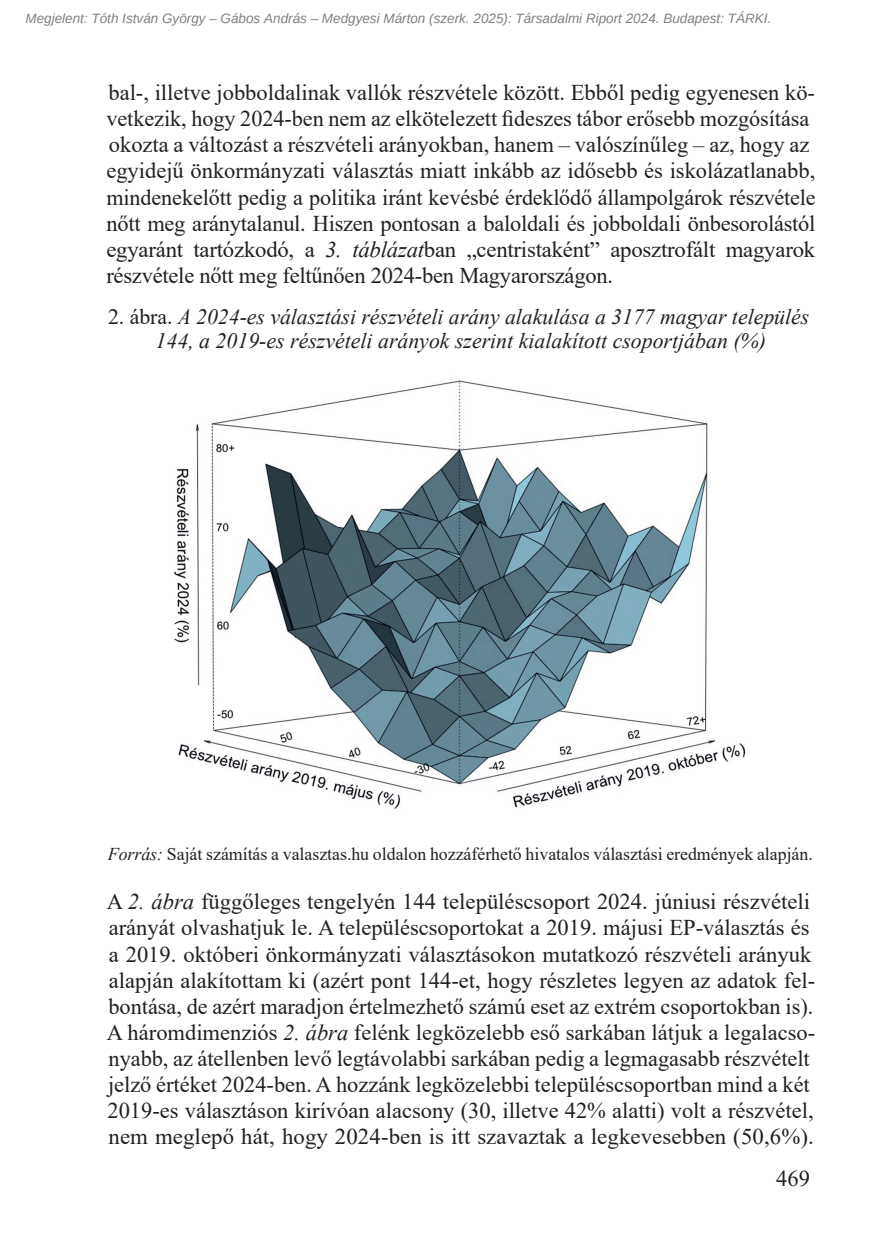
<style>
.page{position:relative;width:893px;height:1244px;background:#fff}
.page>*{position:absolute;margin:0;border:0;box-sizing:border-box;transform-origin:0 0}
.t1{font:22.5px/26.1px "Times New Roman";color:#231f20}
.t2{font:italic 21.82px/24.8px "Times New Roman";color:#231f20;text-align:center}
.t3{font:18px "Times New Roman";color:#231f20}
.t4{font:italic 13.5px "Arimo";color:#808080}
.s1{font-style:italic}
.s2{font-style:normal}
</style>
<div class="page">
<img style="left:174px;top:380px;width:572px;height:429px">
<p class="t4" style="left:26px;top:9px;width:747px">Megjelent: Tóth István György – Gábos András – Medgyesi Márton (szerk. 2025): Társadalmi Riport 2024. Budapest: TÁRKI.</p>
<p class="t1" style="left:106px;top:79px;width:711px">bal-, illetve jobboldalinak vallók részvétele között. Ebből pedig egyenesen kö&shy;vetkezik, hogy 2024-ben nem az elkötelezett fideszes tábor erősebb mozgósítása okozta a változást a részvételi arányokban, hanem – valószínűleg – az, hogy az egyidejű önkormányzati választás miatt inkább az idősebb és iskolázatlanabb, mindenekelőtt pedig a politika iránt kevésbé érdeklődő állampolgárok részvétele nőtt meg aránytalanul. Hiszen pontosan a baloldali és jobboldali önbesorolástól egyaránt tartózkodó, a <span class="s1">3. táblázat</span>ban „centristaként” aposztrofált magyarok részvétele nőtt meg feltűnően 2024-ben Magyarországon.</p>
<p class="t2" style="left:108px;top:303px;width:703px"><span class="s2">2. ábra.</span> A 2024-es választási részvételi arány alakulása a 3177 magyar település<br>144, a 2019-es részvételi arányok szerint kialakított csoportjában (%)</p>
<p class="t3" style="left:108px;top:841px;width:706px"><span class="s1">Forrás:</span> Saját számítás a valasztas.hu oldalon hozzáférhető hivatalos választási eredmények alapján.</p>
<p class="t1" style="left:107px;top:888px;width:710px">A <span class="s1">2. ábra</span> függőleges tengelyén 144 településcsoport 2024. júniusi részvételi arányát olvashatjuk le. A településcsoportokat a 2019. májusi EP-választás és a 2019. októberi önkormányzati választásokon mutatkozó részvételi arányuk alapján alakítottam ki (azért pont 144-et, hogy részletes legyen az adatok fel&shy;bontása, de azért maradjon értelmezhető számú eset az extrém csoportokban is).<br>A háromdimenziós <span class="s1">2. ábra</span> felénk legközelebb eső sarkában látjuk a legalacso&shy;nyabb, az átellenben levő legtávolabbi sarkában pedig a legmagasabb részvételt jelző értéket 2024-ben. A hozzánk legközelebbi településcsoportban mind a két 2019-es választáson kirívóan alacsony (30, illetve 42% alatti) volt a részvétel, nem meglepő hát, hogy 2024-ben is itt szavaztak a legkevesebben (50,6%).</p>
</div>
